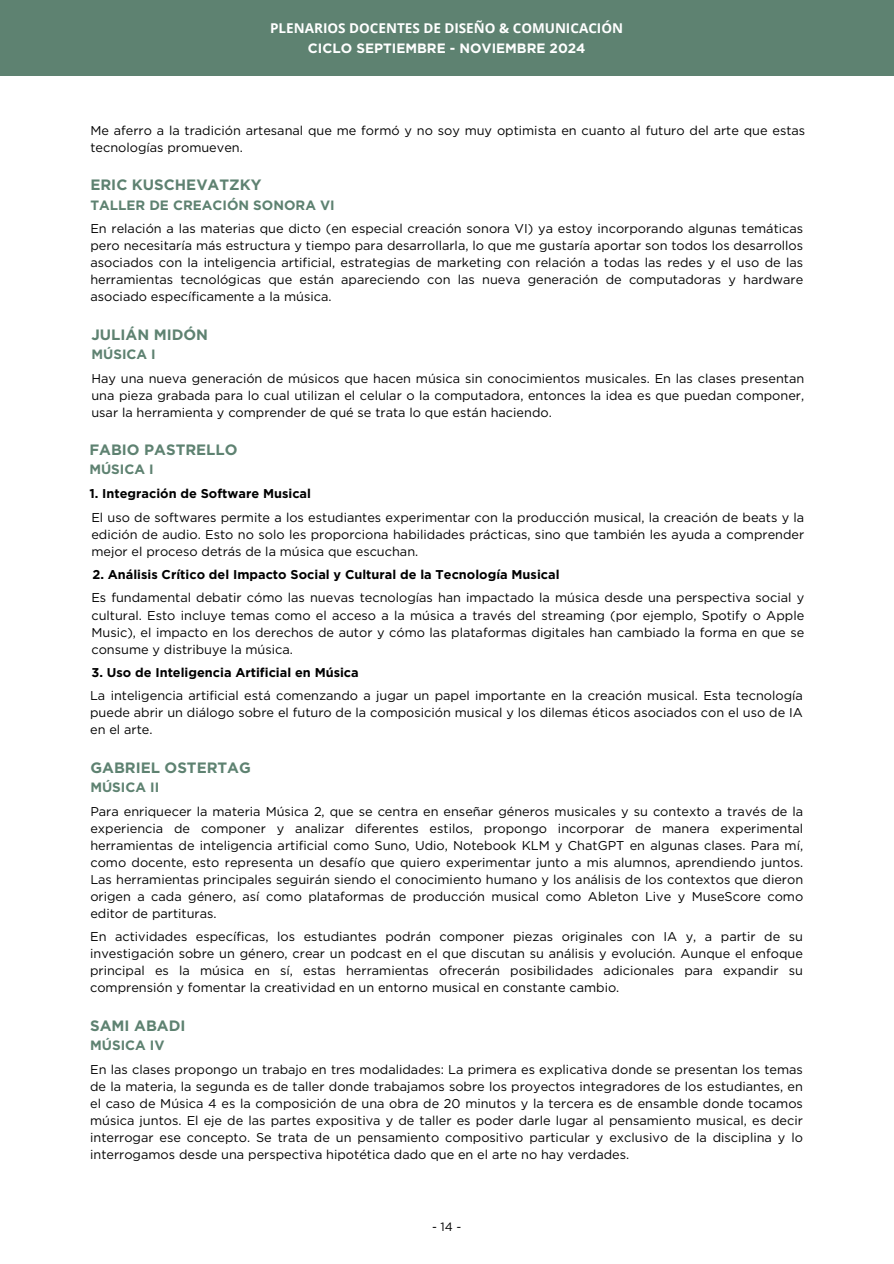
<style>
.page{position:relative;width:894px;height:1264px;background:#fff}
.page>*{position:absolute;margin:0;border:0;box-sizing:border-box;transform-origin:0 0}
.t1{font:700 15px "Gotham";color:#5e8271}
.t2{font:700 13.5px "Gotham";color:#5e8271}
.t3{font:700 13.5px "Open Sans";color:#fff}
.t4{font:700 13.5px "Gotham";color:#fff}
.t5{font:12.75px/17px "Gotham";color:#000;text-align:justify}
.t6{font:700 12.75px "Gotham";color:#000}
.t7{font:12px "Gotham";color:#000}
</style>
<div class="page">
<div style="left:0;top:0;width:893px;height:75px;background:#5e8271"></div>
<h1 class="t3" style="left:270px;top:18px;width:354px">PLENARIOS DOCENTES DE DISEÑO &amp; COMUNICACIÓN</h1>
<h1 class="t4" style="left:308px;top:40px;width:279px">CICLO SEPTIEMBRE - NOVIEMBRE 2024</h1>
<h1 class="t5" style="left:90px;top:122px;width:716px">Me aferro a la tradición artesanal que me formó y no soy muy optimista en cuanto al futuro del arte que estas tecnologías promueven.</h1>
<p class="t1" style="left:90px;top:176px;width:172px">ERIC KUSCHEVATZKY</p>
<p class="t2" style="left:90px;top:197px;width:246px">TALLER DE CREACIÓN SONORA VI</p>
<h1 class="t5" style="left:90px;top:220px;width:714px">En relación a las materias que dicto (en especial creación sonora VI) ya estoy incorporando algunas temáticas pero necesitaría más estructura y tiempo para desarrollarla, lo que me gustaría aportar son todos los desarrollos asociados con la inteligencia artificial, estrategias de marketing con relación a todas las redes y el uso de las herramientas tecnológicas que están apareciendo con las nueva generación de computadoras y hardware asociado específicamente a la música.</h1>
<p class="t1" style="left:91px;top:325px;width:118px">JULIÁN MIDÓN</p>
<p class="t2" style="left:91px;top:346px;width:66px">MÚSICA I</p>
<h1 class="t5" style="left:91px;top:369px;width:714px">Hay una nueva generación de músicos que hacen música sin conocimientos musicales. En las clases presentan una pieza grabada para lo cual utilizan el celular o la computadora, entonces la idea es que puedan componer, usar la herramienta y comprender de qué se trata lo que están haciendo.</h1>
<h2 class="t1" style="left:89px;top:441px;width:150px">FABIO PASTRELLO</h2>
<h2 class="t2" style="left:89px;top:461px;width:66px">MÚSICA I</h2>
<p class="t6" style="left:89px;top:486px;width:223px">1. Integración de Software Musical</p>
<p class="t5" style="left:91px;top:508px;width:714px">El uso de softwares permite a los estudiantes experimentar con la producción musical, la creación de beats y la edición de audio. Esto no solo les proporciona habilidades prácticas, sino que también les ayuda a comprender mejor el proceso detrás de la música que escuchan.</p>
<h2 class="t6" style="left:92px;top:567px;width:468px">2. Análisis Crítico del Impacto Social y Cultural de la Tecnología Musical</h2>
<p class="t5" style="left:91px;top:589px;width:714px">Es fundamental debatir cómo las nuevas tecnologías han impactado la música desde una perspectiva social y cultural. Esto incluye temas como el acceso a la música a través del streaming (por ejemplo, Spotify o Apple Music), el impacto en los derechos de autor y cómo las plataformas digitales han cambiado la forma en que se consume y distribuye la música.</p>
<h1 class="t6" style="left:91px;top:664px;width:269px">3. Uso de Inteligencia Artificial en Música</h1>
<h2 class="t5" style="left:90px;top:687px;width:714px">La inteligencia artificial está comenzando a jugar un papel importante en la creación musical. Esta tecnología puede abrir un diálogo sobre el futuro de la composición musical y los dilemas éticos asociados con el uso de IA en el arte.</h2>
<p class="t1" style="left:90px;top:758px;width:162px">GABRIEL OSTERTAG</p>
<p class="t2" style="left:90px;top:779px;width:70px">MÚSICA II</p>
<p class="t5" style="left:90px;top:802px;width:714px">Para enriquecer la materia Música 2, que se centra en enseñar géneros musicales y su contexto a través de la experiencia de componer y analizar diferentes estilos, propongo incorporar de manera experimental herramientas de inteligencia artificial como Suno, Udio, Notebook KLM y ChatGPT en algunas clases. Para mí, como docente, esto representa un desafío que quiero experimentar junto a mis alumnos, aprendiendo juntos.<br>Las herramientas principales seguirán siendo el conocimiento humano y los análisis de los contextos que dieron origen a cada género, así como plataformas de producción musical como Ableton Live y MuseScore como editor de partituras.</p>
<h1 class="t5" style="left:90px;top:928px;width:714px">En actividades específicas, los estudiantes podrán componer piezas originales con IA y, a partir de su investigación sobre un género, crear un podcast en el que discutan su análisis y evolución. Aunque el enfoque principal es la música en sí, estas herramientas ofrecerán posibilidades adicionales para expandir su comprensión y fomentar la creatividad en un entorno musical en constante cambio.</h1>
<p class="t1" style="left:90px;top:1016px;width:97px">SAMI ABADI</p>
<p class="t2" style="left:90px;top:1037px;width:76px">MÚSICA IV</p>
<p class="t5" style="left:90px;top:1060px;width:714px">En las clases propongo un trabajo en tres modalidades: La primera es explicativa donde se presentan los temas de la materia, la segunda es de taller donde trabajamos sobre los proyectos integradores de los estudiantes, en el caso de Música 4 es la composición de una obra de 20 minutos y la tercera es de ensamble donde tocamos música juntos. El eje de las partes expositiva y de taller es poder darle lugar al pensamiento musical, es decir interrogar ese concepto. Se trata de un pensamiento compositivo particular y exclusivo de la disciplina y lo interrogamos desde una perspectiva hipotética dado que en el arte no hay verdades.</p>
<p class="t7" style="left:432px;top:1219px;width:31px">-14-</p>
</div>
